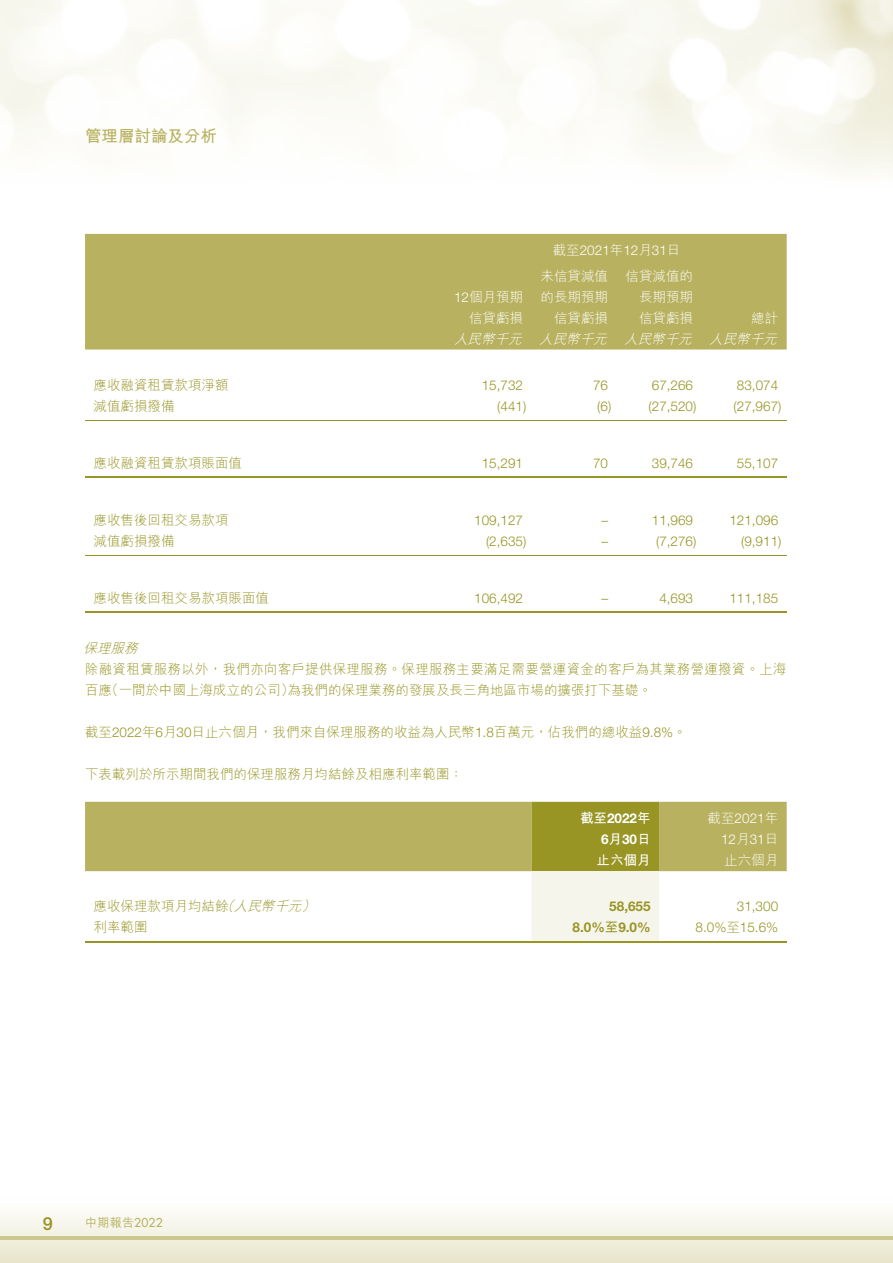
<style>
.page{position:relative;width:893px;height:1263px;background:#fff}
.page>*{position:absolute;margin:0;border:0;box-sizing:border-box;transform-origin:0 0}
.t1{font:500 18px "Helvetica Neue LT Std";color:#989525}
.t2{font:16.5px "M Hei HK Bold E Ten B5 H";color:#b8b260}
.t3{font:13.5px "M Hei HK Light E Ten B5 H";color:#989525}
.t4{font:300 13.5px "Helvetica Neue LT Std";color:#989525}
.t5{font:13.5px/21px "M Hei HK Light E Ten B5 H";letter-spacing:.02em;color:#989525}
.t6{font:13.5px/21px "M Hei HK Light E Ten B5 H";color:#fff;text-align:right}
.t7{font:300 13.5px/21px "Helvetica Neue LT Std";color:#fff;text-align:right}
.t8{font:italic 13.5px "M Hei HK Light E Ten B5 H";color:#fff}
.t9{font:700 13.5px "Helvetica Neue LT Std";color:#989525}
.t10{font:700 13.5px/21px "Helvetica Neue LT Std";color:#fff;text-align:right}
.t11{font:italic 13.5px "M Hei HK Light E Ten B5 H";color:#989525}
.t12{font:13.5px "M Hei HK Bold E Ten B5 H";color:#fff}
.t13{font:12px "M Hei HK Medium E Ten B5 H";color:#b8b260}
.s1{font-family:"M Hei HK Light E Ten B5 H";font-weight:400}
.s2{font-family:"Helvetica Neue LT Std";font-weight:300}
.s3{font-family:"M Hei HK Bold E Ten B5 H";font-weight:400}
.s4{font-style:italic}
.s5{font-family:"Futura Std";font-weight:500}
</style>
<div class="page">
<div style="left:0;top:1167px;width:893px;height:96px;background:linear-gradient(to bottom,#fff,#e9e6cd)"></div>
<hr style="left:0;top:1236px;width:893px;height:3px;background:#ccc78d">
<div style="left:85px;top:234px;width:702px;height:115px;background:#b8b260"></div>
<hr style="left:85px;top:420px;width:702px;height:1px;background:#989525">
<hr style="left:85px;top:476px;width:702px;height:2px;background:#989525">
<hr style="left:85px;top:555px;width:702px;height:1px;background:#989525">
<hr style="left:85px;top:611px;width:702px;height:2px;background:#989525">
<div style="left:85px;top:802px;width:702px;height:69px;background:#b8b260"></div>
<svg style="left:531px;top:802px;width:128px;height:139px;background:#c7c589"></svg>
<hr style="left:85px;top:941px;width:702px;height:2px;background:#989525">
<p class="t2" style="left:85px;top:130px;width:133px">管理層討論及分析</p>
<p class="t7" style="left:553px;top:242px;width:129px"><span class="s1">截至</span>2021<span class="s1">年</span>12<span class="s1">月</span>31<span class="s1">日</span></p>
<p class="t6" style="left:541px;top:267px;width:69px">未信貸減值的長期預期信貸虧損</p>
<p class="t6" style="left:639px;top:267px;width:55px;text-align:justify;text-indent:-14px">信貸減值的長期預期信貸虧損</p>
<p class="t6" style="left:454px;top:288px;width:71px"><span class="s2">12</span>個月預期信貸虧損</p>
<p class="t6" style="left:751px;top:309px;width:28px">總計</p>
<p class="t8" style="left:454px;top:333px;width:328px">人民幣千元 人民幣千元 人民幣千元 人民幣千元</p>
<p class="t3" style="left:94px;top:380px;width:137px">應收融資租賃款項淨額</p>
<p class="t4" style="left:482px;top:380px;width:43px">15,732</p>
<p class="t4" style="left:593px;top:380px;width:17px">76</p>
<p class="t4" style="left:652px;top:380px;width:43px">67,266</p>
<p class="t4" style="left:737px;top:380px;width:43px">83,074</p>
<p class="t3" style="left:94px;top:401px;width:83px">減值虧損撥備</p>
<p class="t4" style="left:497px;top:401px;width:31px">(441)</p>
<p class="t4" style="left:597px;top:401px;width:16px">(6)</p>
<p class="t4" style="left:649px;top:401px;width:49px">(27,520)</p>
<p class="t4" style="left:734px;top:401px;width:49px">(27,967)</p>
<p class="t3" style="left:94px;top:458px;width:150px">應收融資租賃款項賬面值</p>
<p class="t4" style="left:482px;top:458px;width:43px">15,291</p>
<p class="t4" style="left:593px;top:458px;width:17px">70</p>
<p class="t4" style="left:652px;top:458px;width:43px">39,746</p>
<p class="t4" style="left:737px;top:458px;width:43px">55,107</p>
<p class="t3" style="left:94px;top:514px;width:136px">應收售後回租交易款項</p>
<p class="t4" style="left:474px;top:515px;width:50px">109,127</p>
<p class="t4" style="left:601px;top:515px;width:8px">–</p>
<p class="t4" style="left:652px;top:515px;width:43px">11,969</p>
<p class="t4" style="left:729px;top:515px;width:50px">121,096</p>
<p class="t3" style="left:94px;top:535px;width:82px">減值虧損撥備</p>
<p class="t4" style="left:486px;top:536px;width:42px">(2,635)</p>
<p class="t4" style="left:601px;top:536px;width:8px">–</p>
<p class="t4" style="left:656px;top:536px;width:42px">(7,276)</p>
<p class="t4" style="left:741px;top:536px;width:42px">(9,911)</p>
<p class="t3" style="left:94px;top:592px;width:177px">應收售後回租交易款項賬面值</p>
<p class="t4" style="left:474px;top:593px;width:50px">106,492</p>
<p class="t4" style="left:601px;top:593px;width:8px">–</p>
<p class="t4" style="left:659px;top:593px;width:35px">4,693</p>
<p class="t4" style="left:729px;top:593px;width:50px">111,185</p>
<p class="t11" style="left:84px;top:643px;width:59px">保理服務</p>
<p class="t5" style="left:85px;top:660px;width:703px">除融資租賃服務以外，我們亦向客戶提供保理服務。保理服務主要滿足需要營運資金的客戶為其業務營運撥資。上海百應（一間於中國上海成立的公司）為我們的保理業務的發展及長三角地區市場的擴張打下基礎。</p>
<p class="t3" style="left:85px;top:727px;width:603px">截至<span class="s2">2022</span>年<span class="s2">6</span>月<span class="s2">30</span>日止六個月，我們來自保理服務的收益為人民幣<span class="s2">1.8</span>百萬元，佔我們的總收益<span class="s2">9.8%</span>。</p>
<p class="t3" style="left:85px;top:769px;width:379px">下表載列於所示期間我們的保理服務月均結餘及相應利率範圍：</p>
<p class="t10" style="left:580px;top:809px;width:72px"><span class="s3">截至</span>2022<span class="s3">年<br></span>6<span class="s3">月</span>30<span class="s3">日</span></p>
<p class="t7" style="left:708px;top:809px;width:72px"><span class="s1">截至</span>2021<span class="s1">年<br></span>12<span class="s1">月</span>31<span class="s1">日</span></p>
<p class="t12" style="left:597px;top:855px;width:55px">止六個月</p>
<p class="t6" style="left:724px;top:851px;width:55px">止六個月</p>
<p class="t3" style="left:94px;top:901px;width:227px">應收保理款項月均結餘<span class="s4">（人民幣千元）</span></p>
<p class="t9" style="left:609px;top:902px;width:43px">58,655</p>
<p class="t4" style="left:737px;top:902px;width:43px">31,300</p>
<p class="t3" style="left:94px;top:922px;width:55px">利率範圍</p>
<p class="t9" style="left:573px;top:923px;width:80px">8.0%<span class="s3">至</span>9.0%</p>
<p class="t4" style="left:696px;top:923px;width:84px">8.0%<span class="s1">至</span>15.6%</p>
<h1 class="t1" style="left:43px;top:1217px;width:12px">9</h1>
<p class="t13" style="left:85px;top:1218px;width:79px">中期報告<span class="s5">2022</span></p>
</div>
